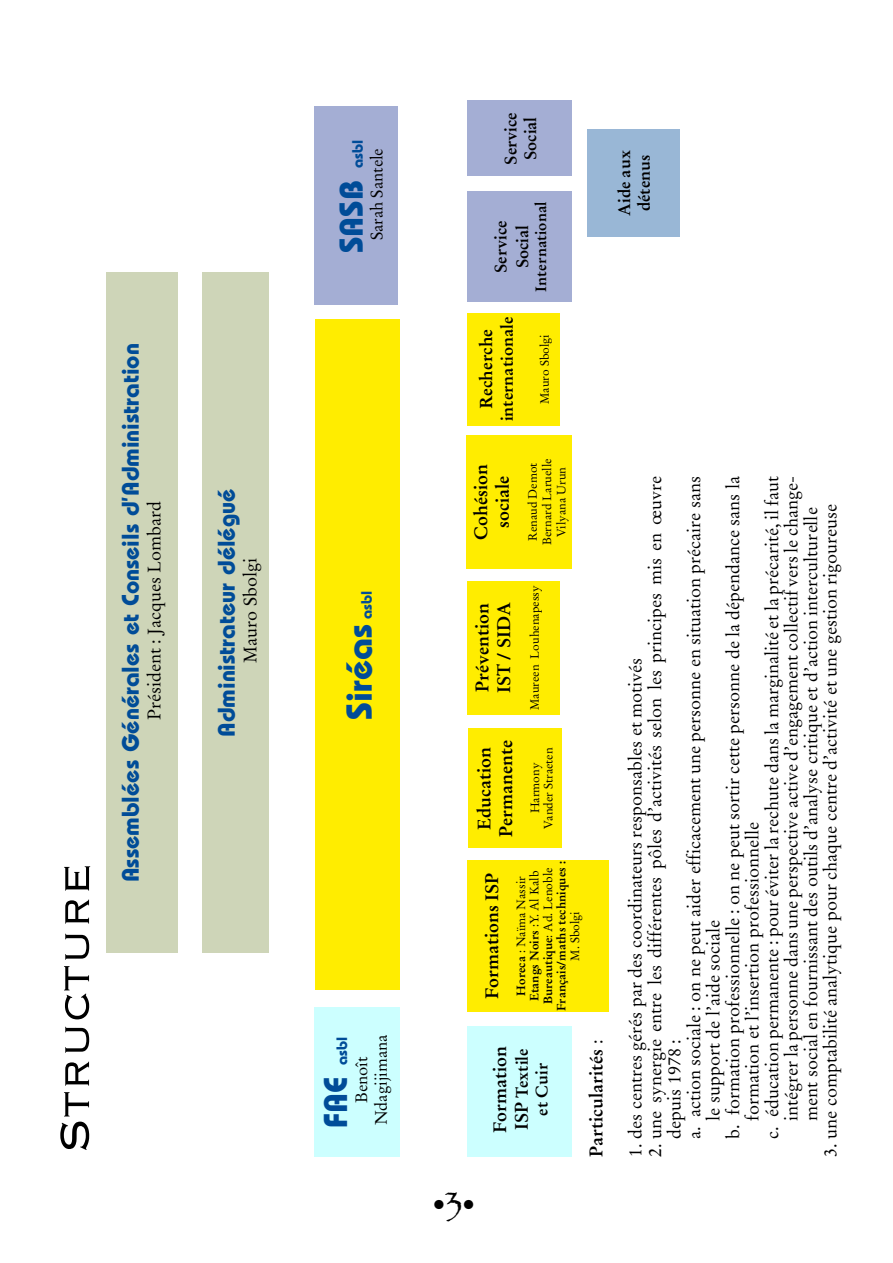
<style>
.page{position:relative;width:893px;height:1263px;background:#fff}
.page>*{position:absolute;margin:0;border:0;box-sizing:border-box;transform-origin:0 0}
.t1{font:300 54px "Copperplate";color:#000}
.t2{font:800 36px "Bordeaux";color:#004c98}
.t3{font:36px "Papyrus";color:#000}
.t4{font:800 33px "Bordeaux";color:#004c98}
.t5{font:800 24px "Bordeaux";color:#004c98}
.t6{font:18px "Stempel Garamond";color:#000}
.t7{font:700 18px/21.6px "Stempel Garamond";color:#000;text-align:center}
.t8{font:700 17.25px "Stempel Garamond";color:#000}
.t9{font:700 16.5px/19.8px "Stempel Garamond";color:#000}
.t10{font:16.5px/19.8px "Stempel Garamond";color:#000;text-align:center}
.t11{font:700 15px "Stempel Garamond";color:#000}
.t12{font:800 15px "Bordeaux";color:#004c98}
.t13{font:12px/14.4px "Stempel Garamond";color:#000;text-align:center}
.t14{font:700 12px/13.5px "Stempel Garamond";color:#000;text-align:center}
.s1{font-size:15px}
.s2{font-size:33px}
.s3{font-weight:400}
.s4{font-size:18px}
</style>
<div class="page">
<div style="left:106px;top:272px;width:72px;height:680px;background:#ced5b8"></div>
<div style="left:202px;top:272px;width:67px;height:680px;background:#ced5b8"></div>
<div style="left:315px;top:1007px;width:85px;height:150px;background:#cff"></div>
<div style="left:315px;top:320px;width:84px;height:670px;background:#ffed00"></div>
<div style="left:315px;top:106px;width:83px;height:199px;background:#a4aed4"></div>
<div style="left:468px;top:860px;width:141px;height:152px;background:#ffed00"></div>
<div style="left:468px;top:729px;width:93px;height:119px;background:#ffed00"></div>
<div style="left:468px;top:581px;width:92px;height:133px;background:#ffed00"></div>
<div style="left:467px;top:435px;width:105px;height:134px;background:#ffed00"></div>
<div style="left:468px;top:313px;width:92px;height:112px;background:#ffed00"></div>
<div style="left:468px;top:1026px;width:104px;height:131px;background:#cff"></div>
<div style="left:468px;top:191px;width:104px;height:111px;background:#a4aed4"></div>
<div style="left:468px;top:101px;width:104px;height:75px;background:#a4aed4"></div>
<div style="left:587px;top:129px;width:93px;height:108px;background:#99b7d6"></div>
<h1 class="t1" style="left:40px;top:1154px;width:293px;rotate:-90deg">Structure</h1>
<h3 class="t5" style="left:117px;top:882px;width:540px;rotate:-90deg">Assemblées Générales et Conseils d’Administration</h3>
<p class="t6" style="left:143px;top:720px;width:221px;rotate:-90deg">Président : Jacques Lombard</p>
<h3 class="t5" style="left:213px;top:737px;width:250px;rotate:-90deg">Administrateur délégué</h3>
<p class="t6" style="left:240px;top:663px;width:106px;rotate:-90deg">Mauro Sbolgi</p>
<h3 class="t4" style="left:333px;top:253px;width:115px;rotate:-90deg">SASB <span class="s1">asbl</span></h3>
<p class="t10" style="left:367px;top:240px;width:94px;rotate:-90deg">Sarah Santele</p>
<p class="t12" style="left:358px;top:619px;width:30px;rotate:-90deg">asbl</p>
<h2 class="t2" style="left:339px;top:720px;width:97px;rotate:-90deg">Siréas</h2>
<p class="t12" style="left:334px;top:1128px;width:93px;rotate:-90deg"><span class="s2">FAE</span> asbl</p>
<p class="t10" style="left:352px;top:1125px;width:92px;rotate:-90deg">Benoît<br>Ndagijimana</p>
<p class="t9" style="left:501px;top:165px;width:54px;rotate:-90deg">Service<br>Social</p>
<p class="t11" style="left:532px;top:292px;width:91px;rotate:-90deg">International</p>
<p class="t9" style="left:490px;top:273px;width:54px;line-height:21.6px;rotate:-90deg">Service<br>Social</p>
<p class="t9" style="left:497px;top:421px;width:106px;rotate:-90deg">internationale</p>
<p class="t8" style="left:476px;top:409px;width:82px;rotate:-90deg">Recherche</p>
<p class="t13" style="left:538px;top:404px;width:71px;rotate:-90deg">Mauro Sbolgi</p>
<p class="t9" style="left:614px;top:216px;width:67px;rotate:-90deg">Aide aux détenus</p>
<p class="t7" style="left:470px;top:540px;width:78px;rotate:-90deg">Cohésion sociale</p>
<p class="t13" style="left:525px;top:545px;width:88px;rotate:-90deg">Renaud Demot<br>Bernard Laruelle<br>Vilyana Urun</p>
<p class="t7" style="left:471px;top:693px;width:93px;text-align:left;rotate:-90deg">Prévention<br>IST / SIDA</p>
<p class="t13" style="left:528px;top:710px;width:126px;rotate:-90deg">Maureen Louhenapessy</p>
<p class="t7" style="left:473px;top:837px;width:98px;rotate:-90deg">Education<br>Permanente</p>
<p class="t13" style="left:528px;top:828px;width:82px;line-height:13.5px;rotate:-90deg">Harmony<br>Vander Straeten</p>
<p class="t7" style="left:481px;top:999px;width:128px;rotate:-90deg">Formations ISP</p>
<p class="t14" style="left:514px;top:1011px;width:151px;rotate:-90deg">Horeca <span class="s3">: Naïma Nassir<br></span>Etangs Noirs <span class="s3">:Y. Al Kalb<br></span>Bureautique<span class="s3">: Ad. Lenoble<br></span>Français/maths techniques :</p>
<p class="t13" style="left:568px;top:961px;width:51px;rotate:-90deg">M. Sbolgi</p>
<p class="t7" style="left:489px;top:1133px;width:89px;rotate:-90deg">Formation</p>
<p class="t9" style="left:512px;top:1130px;width:83px;text-align:center;rotate:-90deg"><span class="s4">ISP</span> Textile et Cuir</p>
<h2 class="t3" style="left:433px;top:1182px;width:44px">•3•</h2>
<p class="t7" style="left:586px;top:1157px;width:118px;rotate:-90deg">Particularités <span class="s3">:</span></p>
<p class="t6" style="left:722px;top:1139px;width:664px;rotate:-90deg">b. formation professionnelle : on ne peut sortir cette personne de la dépendance sans la</p>
<p class="t6" style="left:761px;top:1139px;width:664px;rotate:-90deg">c. éducation permanente : pour éviter la rechute dans la marginalité et la précarité, il faut</p>
<p class="t6" style="left:781px;top:1121px;width:646px;rotate:-90deg">intégrer la personne dans une perspective active d’engagement collectif vers le change-</p>
<p class="t6" style="left:644px;top:1157px;width:682px;rotate:-90deg">2. une synergie entre les différentes pôles d’activités selon les principes mis en œuvre</p>
<p class="t6" style="left:683px;top:1139px;width:664px;rotate:-90deg">a. action sociale : on ne peut aider efficacement une personne en situation précaire sans</p>
<p class="t6" style="left:800px;top:1121px;width:615px;rotate:-90deg">ment social en fournissant des outils d’analyse critique et d’action interculturelle</p>
<p class="t6" style="left:819px;top:1157px;width:655px;rotate:-90deg">3. une comptabilité analytique pour chaque centre d’activité et une gestion rigoureuse</p>
<p class="t6" style="left:625px;top:1157px;width:500px;rotate:-90deg">1. des centres gérés par des coordinateurs responsables et motivés</p>
<p class="t6" style="left:742px;top:1121px;width:300px;rotate:-90deg">formation et l’insertion professionnelle</p>
<p class="t6" style="left:703px;top:1121px;width:203px;rotate:-90deg">le support de l’aide sociale</p>
<p class="t6" style="left:664px;top:1139px;width:101px;rotate:-90deg">depuis 1978 :</p>
</div>
